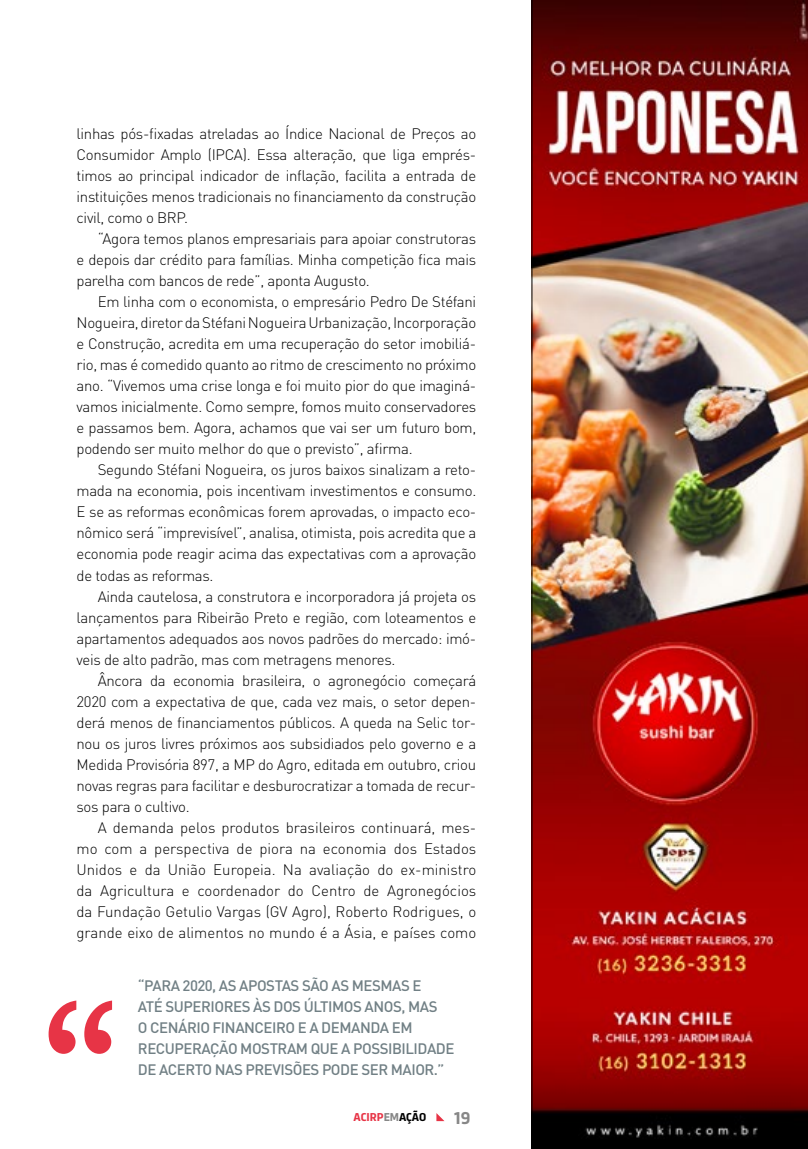
<style>
.page{position:relative;width:808px;height:1149px;background:#fff}
.page>*{position:absolute;margin:0;border:0;box-sizing:border-box;transform-origin:0 0}
.t1{font:700 18px "Trasandina";color:#878787}
.t2{font:300 15px/21px "DIN Pro";letter-spacing:-.02em;color:#000;text-align:justify}
.t3{font:500 15px/21px "DIN Pro";letter-spacing:-.03em;color:#718085}
.t4{font:700 12px "Trasandina";color:#e73446}
.s1{color:#878787}
.s2{color:#000}
</style>
<div class="page">
<svg style="left:436px;top:1113px;width:8px;height:7px"></svg>
<svg style="left:49px;top:1000px;width:63px;height:53px"></svg>
<img style="left:531px;top:0;width:277px;height:1148px">
<p class="t2" style="left:77px;top:122px;width:401px">linhas pós-fixadas atreladas ao Índice Nacional de Preços ao Consumidor Amplo (IPCA). Essa alteração, que liga emprés&shy;timos ao principal indicador de inflação, facilita a entrada de instituições menos tradicionais no financiamento da construção civil, como o BRP.</p>
<p class="t2" style="left:77px;top:227px;width:401px;text-indent:21px">“Agora temos planos empresariais para apoiar construtoras e depois dar crédito para famílias. Minha competição fica mais parelha com bancos de rede”, aponta Augusto.</p>
<p class="t2" style="left:77px;top:290px;width:401px;text-indent:21px">Em linha com o economista, o empresário Pedro De Stéfani Nogueira, diretor da Stéfani Nogueira Urbanização, Incorporação e Construção, acredita em uma recuperação do setor imobiliá&shy;rio, mas é comedido quanto ao ritmo de crescimento no próximo ano. “Vivemos uma crise longa e foi muito pior do que imaginá&shy;vamos inicialmente. Como sempre, fomos muito conservadores e passamos bem. Agora, achamos que vai ser um futuro bom, podendo ser muito melhor do que o previsto”, afirma.</p>
<p class="t2" style="left:77px;top:458px;width:401px;text-indent:21px">Segundo Stéfani Nogueira, os juros baixos sinalizam a reto&shy;mada na economia, pois incentivam investimentos e consumo.<br>E se as reformas econômicas forem aprovadas, o impacto eco&shy;nômico será “imprevisível”, analisa, otimista, pois acredita que a economia pode reagir acima das expectativas com a aprovação de todas as reformas.</p>
<p class="t2" style="left:77px;top:584px;width:401px;text-indent:21px">Ainda cautelosa, a construtora e incorporadora já projeta os lançamentos para Ribeirão Preto e região, com loteamentos e apartamentos adequados aos novos padrões do mercado: imó&shy;veis de alto padrão, mas com metragens menores.</p>
<p class="t2" style="left:77px;top:668px;width:401px;text-indent:21px">Âncora da economia brasileira, o agronegócio começará 2020 com a expectativa de que, cada vez mais, o setor depen&shy;derá menos de financiamentos públicos. A queda na Selic tor&shy;nou os juros livres próximos aos subsidiados pelo governo e a Medida Provisória 897, a MP do Agro, editada em outubro, criou novas regras para facilitar e desburocratizar a tomada de recur&shy;sos para o cultivo.</p>
<p class="t2" style="left:77px;top:815px;width:401px;text-indent:21px">A demanda pelos produtos brasileiros continuará, mes&shy;mo com a perspectiva de piora na economia dos Estados Unidos e da União Europeia. Na avaliação do ex-ministro da Agricultura e coordenador do Centro de Agronegócios da Fundação Getulio Vargas (GV Agro), Roberto Rodrigues, o grande eixo de alimentos no mundo é a Ásia, e países como</p>
<p class="t3" style="left:138px;top:974px;width:318px">“PARA 2020, AS APOSTAS SÃO AS MESMAS E<br>ATÉ SUPERIORES ÀS DOS ÚLTIMOS ANOS, MAS<br>O CENÁRIO FINANCEIRO E A DEMANDA EM RECUPERAÇÃO MOSTRAM QUE A POSSIBILIDADE DE ACERTO NAS PREVISÕES PODE SER MAIOR.”</p>
<p class="t4" style="left:354px;top:1107px;width:74px">ACIRP<span class="s1">EM</span><span class="s2">AÇÃO</span></p>
<p class="t1" style="left:454px;top:1104px;width:18px">19</p>
</div>
